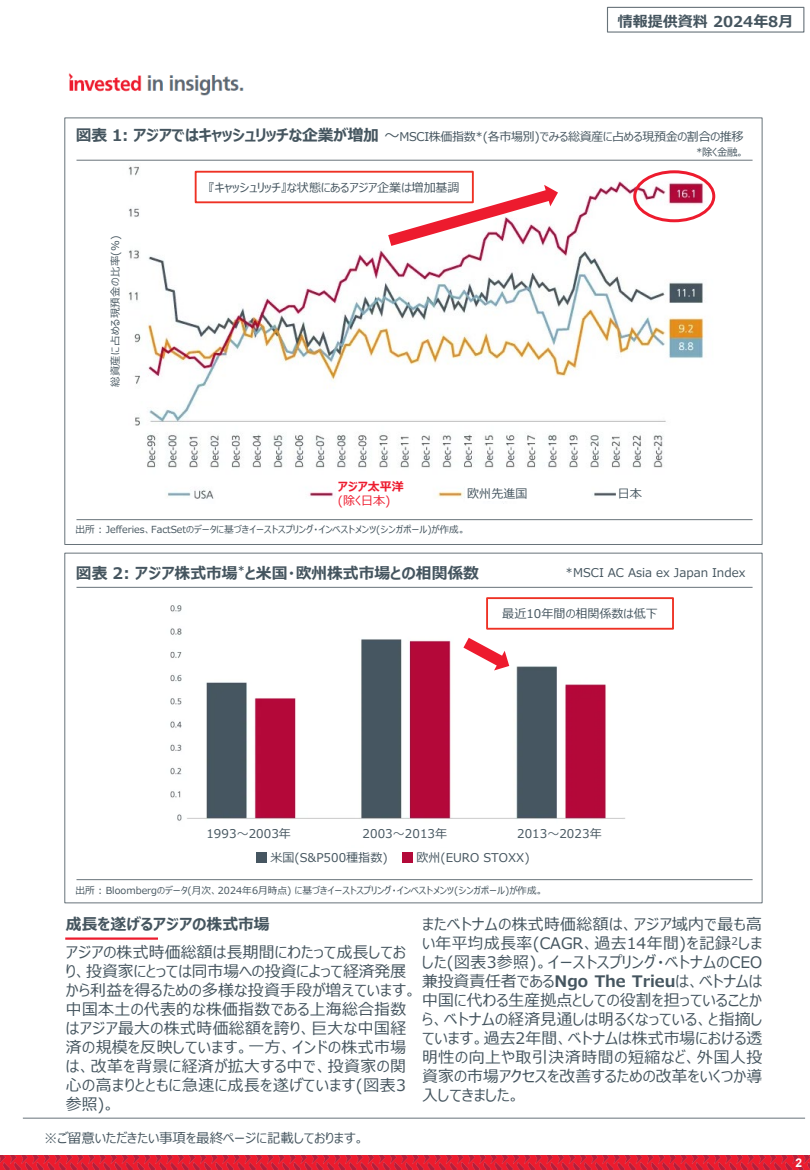
<style>
.page{position:relative;width:810px;height:1170px;background:#fff}
.page>*{position:absolute;margin:0;border:0;box-sizing:border-box;transform-origin:0 0}
.t1{font:15.9px/18.9px "Meiryo UI";letter-spacing:.02em;color:#45555f}
.t2{font:700 15.9px "Meiryo UI";color:#45555f}
.t3{font:700 15px "Meiryo UI";color:#45555f}
.t4{font:13.5px "Meiryo UI";color:#45555f}
.t5{font:12px "Meiryo UI";color:#45555f}
.t6{font:12px "Meiryo UI";letter-spacing:-.03em;color:#45555f}
.t7{font:700 12px "Meiryo UI";letter-spacing:-.005em;color:#ed1b2e}
.t8{font:12px "Meiryo UI";color:#ed1b2e}
.t9{font:700 12px "Arial";color:#fff}
.t10{font:10.5px "Meiryo UI";letter-spacing:.035em;color:#45555f}
.t11{font:9.75px "Meiryo UI";color:#45555f}
.s1{font-weight:700;font-size:15.9px}
.s2{font-size:15.9px}
.s3{font-weight:700}
</style>
<div class="page">
<img style="left:0;top:1155px;width:810px;height:15px">
<hr style="left:23px;top:1118px;width:782px;height:1px;background:#68737a">
<img style="left:68px;top:73px;width:176px;height:23px">
<div style="left:607px;top:7px;width:197px;height:26px;border:1px solid #68737a"></div>
<img style="left:170px;top:605px;width:455px;height:258px">
<img style="left:104px;top:159px;width:610px;height:340px">
<hr style="left:76px;top:160px;width:677px;height:1px;background:#68737a">
<hr style="left:76px;top:587px;width:677px;height:1px;background:#68737a">
<hr style="left:76px;top:879px;width:677px;height:1px;background:#68737a">
<hr style="left:76px;top:519px;width:677px;height:1px;background:#68737a">
<hr style="left:65px;top:937px;width:93px;height:3px;background:#ed1c2e">
<div style="left:104px;top:210px;width:22px;height:179px;background:#fff"></div>
<div style="left:192px;top:826px;width:111px;height:14px;background:#fff"></div>
<div style="left:336px;top:479px;width:95px;height:29px;background:#fff"></div>
<div style="left:465px;top:486px;width:76px;height:15px;background:#fff"></div>
<div style="left:616px;top:486px;width:76px;height:15px;background:#fff"></div>
<div style="left:349px;top:826px;width:110px;height:14px;background:#fff"></div>
<div style="left:503px;top:826px;width:111px;height:14px;background:#fff"></div>
<div style="left:268px;top:848px;width:146px;height:18px;background:#fff"></div>
<div style="left:414px;top:848px;width:146px;height:18px;background:#fff"></div>
<div style="left:256px;top:852px;width:10px;height:10px;background:#465661"></div>
<div style="left:402px;top:852px;width:10px;height:10px;background:#b30939"></div>
<svg style="left:463px;top:638px;width:46px;height:32px"></svg>
<div style="left:486px;top:597px;width:188px;height:33px;background:#fff;border:2px solid #ee3124"></div>
<div style="left:195px;top:171px;width:279px;height:32px;background:#fff;border:2px solid #ee3124"></div>
<svg style="left:388px;top:185px;width:170px;height:61px"></svg>
<div style="left:633px;top:170px;width:82px;height:52px;border:3px solid #ed1b2e;border-radius:50%"></div>
<p class="t3" style="left:618px;top:11px;width:177px">情報提供資料 2024年8月</p>
<p class="t6" style="left:76px;top:128px;width:669px"><span class="s1">図表 1: アジアではキャッシュリッチな企業が増加</span><span class="s2">～</span>MSCI株価指数*(各市場別)でみる総資産に占める現預金の割合の推移</p>
<p class="t10" style="left:108px;top:387px;width:154px;rotate:-90deg">総資産に占める現預金の比率(%)</p>
<p class="t5" style="left:209px;top:179px;width:253px">『キャッシュリッチ』な状態にあるアジア企業は増加基調</p>
<p class="t7" style="left:338px;top:478px;width:68px">アジア太平洋</p>
<p class="t8" style="left:338px;top:493px;width:54px">(除く日本)</p>
<p class="t5" style="left:467px;top:486px;width:62px">欧州先進国</p>
<p class="t5" style="left:618px;top:486px;width:26px">日本</p>
<p class="t11" style="left:75px;top:523px;width:392px">出所 : Jefferies、FactSetのデータに基づきイーストスプリング・インベストメンツ(シンガポール)が作成。</p>
<p class="t10" style="left:696px;top:145px;width:50px">*除く金融。</p>
<p class="t2" style="left:76px;top:562px;width:405px">図表 2: アジア株式市場<sup>*</sup>と米国・欧州株式市場との相関係数</p>
<p class="t5" style="left:566px;top:564px;width:181px">*MSCI AC Asia ex Japan Index</p>
<p class="t5" style="left:502px;top:606px;width:157px">最近10年間の相関係数は低下</p>
<p class="t5" style="left:206px;top:825px;width:86px">1993～2003年</p>
<p class="t5" style="left:363px;top:825px;width:86px">2003～2013年</p>
<p class="t5" style="left:517px;top:825px;width:86px">2013～2023年</p>
<p class="t5" style="left:270px;top:849px;width:119px">米国(S&amp;P500種指数)</p>
<p class="t5" style="left:416px;top:849px;width:115px">欧州(EURO STOXX)</p>
<p class="t11" style="left:75px;top:884px;width:469px">出所 : Bloombergのデータ(月次、2024年6月時点) に基づきイーストスプリング・インベストメンツ(シンガポール)が作成。</p>
<p class="t2" style="left:66px;top:913px;width:205px">成長を遂げるアジアの株式市場</p>
<p class="t1" style="left:66px;top:944px;width:352px">アジアの株式時価総額は長期間にわたって成長しており、投資家にとっては同市場への投資によって経済発展から利益を得るための多様な投資手段が増えています。中国本土の代表的な株価指数である上海総合指数はアジア最大の株式時価総額を誇り、巨大な中国経済の規模を反映しています。一方、インドの株式市場は、改革を背景に経済が拡大する中で、投資家の関心の高まりとともに急速に成長を遂げています(図表3参照)。</p>
<p class="t4" style="left:44px;top:1129px;width:322px">※ご留意いただきたい事項を最終ページに記載しております。</p>
<p class="t1" style="left:422px;top:916px;width:342px;text-align:justify">またベトナムの株式時価総額は、アジア域内で最も高い年平均成長率(CAGR、過去14年間)を記録<sup>2</sup>しました(図表3参照)。イーストスプリング・ベトナムのCEO兼投資責任者である<span class="s3">Ngo The Trieu</span>は、ベトナムは中国に代わる生産拠点としての役割を担っていることから、ベトナムの経済見通しは明るくなっている、と指摘しています。過去2年間、ベトナムは株式市場における透明性の向上や取引決済時間の短縮など、外国人投資家の市場アクセスを改善するための改革をいくつか導入してきました。</p>
<p class="t9" style="left:796px;top:1155px;width:8px">2</p>
</div>
